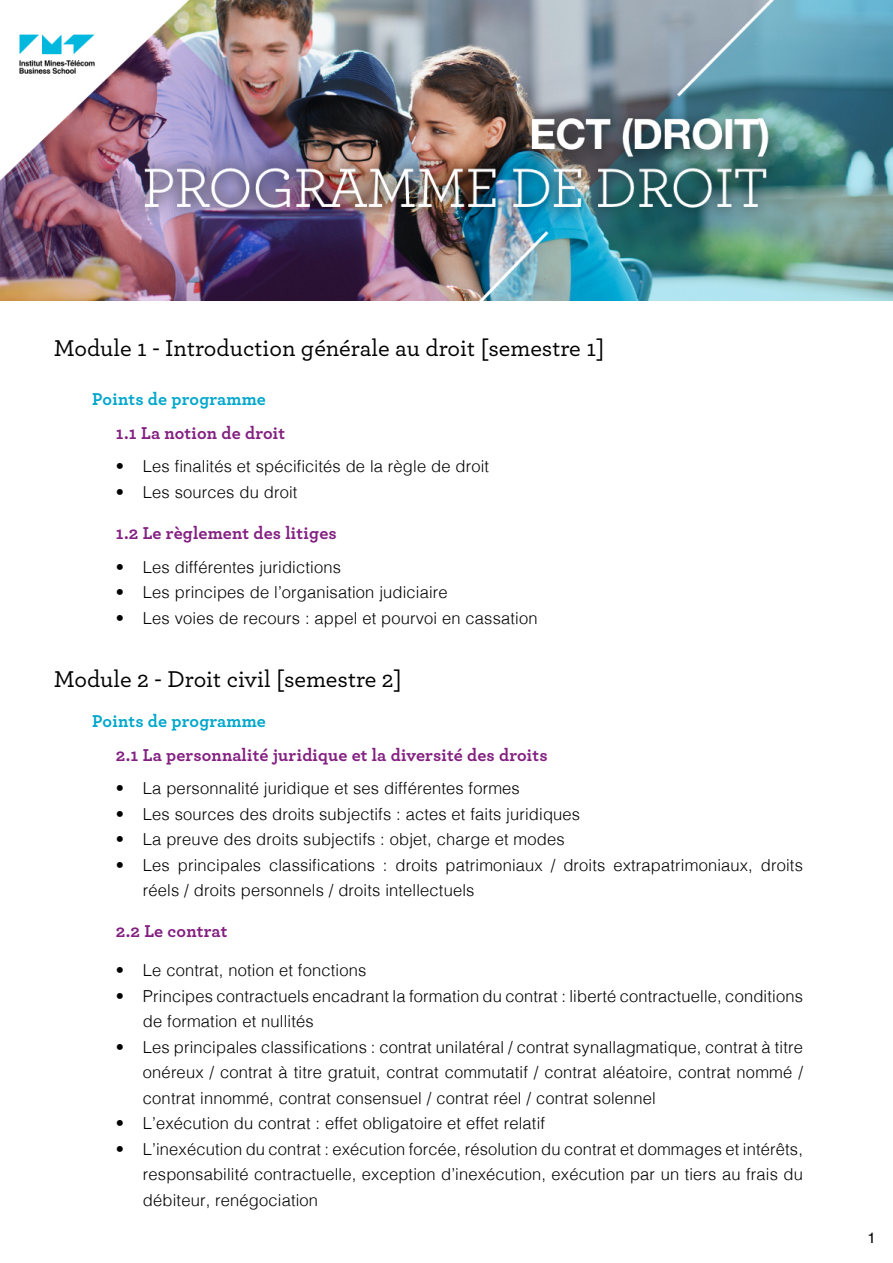
<style>
.page{position:relative;width:893px;height:1263px;background:#fff}
.page>*{position:absolute;margin:0;border:0;box-sizing:border-box;transform-origin:0 0}
.t1{font:500 24px "Archer";color:#020203}
.t2{font:700 18px "Archer";letter-spacing:.01em;color:#832081}
.t3{font:700 18px "Archer";letter-spacing:.01em;color:#03a7cc}
.t4{font:300 16.5px/25.5px "Helvetica";letter-spacing:.01em;color:#020203}
.t5{font:15px "Helvetica";color:#000}
</style>
<div class="page">
<img style="left:0;top:0;width:893px;height:300px">
<h1 class="t1" style="left:54px;top:331px;width:552px">Module 1 - Introduction générale au droit [semestre 1]</h1>
<p class="t3" style="left:92px;top:385px;width:175px">Points de programme</p>
<p class="t2" style="left:116px;top:419px;width:171px">1.1 La notion de droit</p>
<p class="t4" style="left:116px;top:453px;width:375px">• Les finalités et spécificités de la règle de droit</p>
<p class="t4" style="left:116px;top:478px;width:183px">• Les sources du droit</p>
<p class="t2" style="left:116px;top:519px;width:222px">1.2 Le règlement des litiges</p>
<p class="t4" style="left:116px;top:553px;width:226px">• Les différentes juridictions</p>
<p class="t4" style="left:116px;top:578px;width:333px">• Les principes de l’organisation judiciaire</p>
<p class="t4" style="left:116px;top:604px;width:423px">• Les voies de recours : appel et pourvoi en cassation</p>
<h1 class="t1" style="left:54px;top:661px;width:350px">Module 2 - Droit civil [semestre 2]</h1>
<p class="t3" style="left:92px;top:707px;width:175px">Points de programme</p>
<p class="t2" style="left:116px;top:740px;width:433px">2.1 La personnalité juridique et la diversité des droits</p>
<p class="t4" style="left:116px;top:774px;width:405px">• La personnalité juridique et ses différentes formes</p>
<p class="t4" style="left:116px;top:800px;width:466px">• Les sources des droits subjectifs : actes et faits juridiques</p>
<p class="t4" style="left:116px;top:825px;width:450px">• La preuve des droits subjectifs : objet, charge et modes</p>
<p class="t4" style="left:143px;top:851px;width:661px;text-indent:-27px">• Les principales classifications : droits patrimoniaux / droits extrapatrimoniaux, droits réels / droits personnels / droits intellectuels</p>
<p class="t2" style="left:116px;top:916px;width:113px">2.2 Le contrat</p>
<p class="t4" style="left:116px;top:956px;width:252px">• Le contrat, notion et fonctions</p>
<p class="t4" style="left:143px;top:982px;width:661px;text-indent:-27px">• Principes contractuels encadrant la formation du contrat : liberté contractuelle, conditions de formation et nullités</p>
<p class="t4" style="left:143px;top:1033px;width:661px;text-align:justify;text-indent:-27px">• Les principales classifications : contrat unilatéral / contrat synallagmatique, contrat à titre onéreux / contrat à titre gratuit, contrat commutatif / contrat aléatoire, contrat nommé / contrat innommé, contrat consensuel / contrat réel / contrat solennel</p>
<p class="t4" style="left:116px;top:1109px;width:431px">• L’exécution du contrat : effet obligatoire et effet relatif</p>
<p class="t4" style="left:143px;top:1135px;width:661px;text-align:justify;text-indent:-27px">• L’inexécution du contrat : exécution forcée, résolution du contrat et dommages et intérêts, responsabilité contractuelle, exception d’inexécution, exécution par un tiers au frais du débiteur, renégociation</p>
<p class="t5" style="left:867px;top:1226px;width:10px">1</p>
</div>
